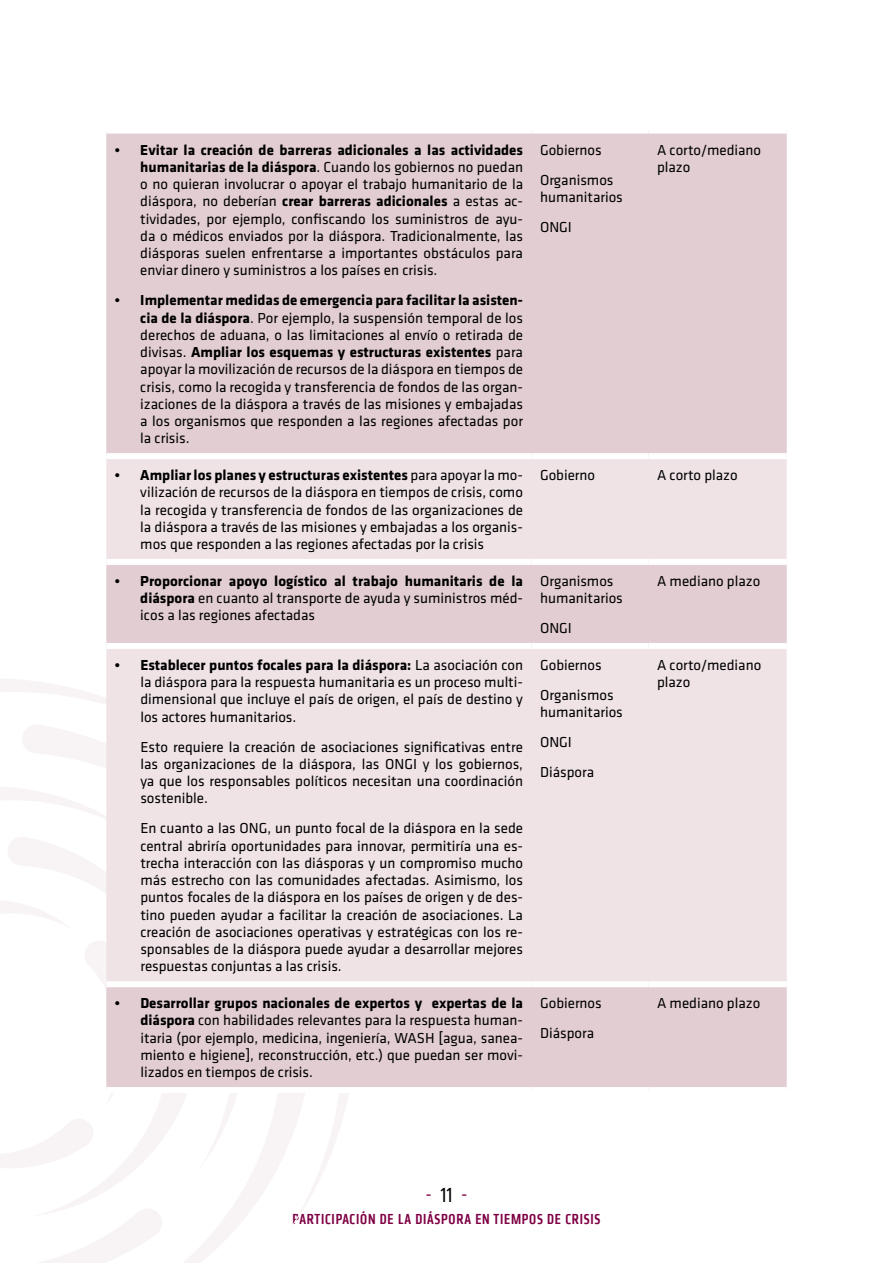
<style>
.page{position:relative;width:893px;height:1263px;background:#fff}
.page>*{position:absolute;margin:0;border:0;box-sizing:border-box;transform-origin:0 0}
.t1{font:condensed 21px "Klavika CH";color:#7e0044}
.t2{font:15px/17.2px "Klavika";color:#000;text-align:justify}
.t3{font:500 condensed 15px "Klavika CH";letter-spacing:.05em;color:#7e0044}
.s1{font-weight:700}
.s2{color:#000}
</style>
<div class="page">
<svg style="left:0;top:679px;width:106px;height:25px"></svg>
<svg style="left:310px;top:1093px;width:39px;height:104px"></svg>
<svg style="left:248px;top:1093px;width:62px;height:125px"></svg>
<svg style="left:22px;top:725px;width:84px;height:43px;fill:#f8f4f5"></svg>
<svg style="left:0;top:787px;width:248px;height:476px"></svg>
<div style="left:106px;top:134px;width:681px;height:953px;background:#e2cdd2"></div>
<svg style="left:106px;top:459px;width:681px;height:522px;background:#eddfe2"></svg>
<div style="left:106px;top:453px;width:425px;height:6px;background:#fff"></div>
<div style="left:531px;top:453px;width:117px;height:6px;background:#fff"></div>
<div style="left:648px;top:453px;width:139px;height:6px;background:#fff"></div>
<div style="left:106px;top:559px;width:425px;height:6px;background:#fff"></div>
<div style="left:531px;top:559px;width:117px;height:6px;background:#fff"></div>
<div style="left:648px;top:559px;width:139px;height:6px;background:#fff"></div>
<div style="left:106px;top:643px;width:425px;height:6px;background:#fff"></div>
<div style="left:531px;top:643px;width:117px;height:6px;background:#fff"></div>
<div style="left:648px;top:643px;width:139px;height:6px;background:#fff"></div>
<div style="left:106px;top:981px;width:425px;height:6px;background:#fff"></div>
<div style="left:531px;top:981px;width:117px;height:6px;background:#fff"></div>
<div style="left:648px;top:981px;width:139px;height:6px;background:#fff"></div>
<div style="left:106px;top:1087px;width:425px;height:6px;background:#fff"></div>
<p class="t2" style="left:140px;top:140px;width:384px;text-indent:-25px"><span class="s1">• Evitar la creación de barreras adicionales a las actividades humanitarias de la diáspora</span>. Cuando los gobiernos no puedan o no quieran involucrar o apoyar el trabajo humanitario de la diáspora, no deberían <span class="s1">crear barreras adicionales</span> a estas ac&shy;tividades, por ejemplo, confiscando los suministros de ayu&shy;da o médicos enviados por la diáspora. Tradicionalmente, las diásporas suelen enfrentarse a importantes obstáculos para enviar dinero y suministros a los países en crisis.</p>
<p class="t2" style="left:140px;top:291px;width:384px;text-indent:-26px"><span class="s1">• Implementar medidas de emergencia para facilitar la asisten&shy;cia de la diáspora</span>. Por ejemplo, la suspensión temporal de los derechos de aduana, o las limitaciones al envío o retirada de divisas. <span class="s1">Ampliar los esquemas y estructuras existentes</span> para apoyar la movilización de recursos de la diáspora en tiempos de crisis, como la recogida y transferencia de fondos de las organ&shy;izaciones de la diáspora a través de las misiones y embajadas a los organismos que responden a las regiones afectadas por la crisis.</p>
<p class="t2" style="left:540px;top:134px;width:75px;line-height:30px">Gobiernos<br>Organismos</p>
<p class="t2" style="left:540px;top:181px;width:84px;line-height:30px">humanitarios<br>ONGI</p>
<p class="t2" style="left:657px;top:140px;width:106px">A corto/mediano plazo</p>
<p class="t2" style="left:140px;top:466px;width:384px;text-indent:-26px"><span class="s1">• Ampliar los planes y estructuras existentes</span> para apoyar la mo&shy;vilización de recursos de la diáspora en tiempos de crisis, como la recogida y transferencia de fondos de las organizaciones de la diáspora a través de las misiones y embajadas a los organis&shy;mos que responden a las regiones afectadas por la crisis</p>
<p class="t2" style="left:540px;top:466px;width:57px">Gobierno</p>
<p class="t2" style="left:657px;top:466px;width:82px">A corto plazo</p>
<p class="t2" style="left:140px;top:572px;width:384px;text-indent:-26px"><span class="s1">• Proporcionar apoyo logístico al trabajo humanitaris de la diáspora</span> en cuanto al transporte de ayuda y suministros méd&shy;icos a las regiones afectadas</p>
<p class="t2" style="left:540px;top:572px;width:84px">Organismos humanitarios</p>
<p class="t2" style="left:540px;top:619px;width:33px">ONGI</p>
<p class="t2" style="left:657px;top:572px;width:105px">A mediano plazo</p>
<p class="t2" style="left:140px;top:656px;width:384px;text-indent:-26px"><span class="s1">• Establecer puntos focales para la diáspora:</span> La asociación con la diáspora para la respuesta humanitaria es un proceso multi&shy;dimensional que incluye el país de origen, el país de destino y los actores humanitarios.</p>
<p class="t2" style="left:140px;top:738px;width:384px">Esto requiere la creación de asociaciones significativas entre las organizaciones de la diáspora, las ONGI y los gobiernos, ya que los responsables políticos necesitan una coordinación sostenible.</p>
<p class="t2" style="left:140px;top:819px;width:384px">En cuanto a las ONG, un punto focal de la diáspora en la sede central abriría oportunidades para innovar, permitiría una es&shy;trecha interacción con las diásporas y un compromiso mucho más estrecho con las comunidades afectadas. Asimismo, los puntos focales de la diáspora en los países de origen y de des&shy;tino pueden ayudar a facilitar la creación de asociaciones. La creación de asociaciones operativas y estratégicas con los re&shy;sponsables de la diáspora puede ayudar a desarrollar mejores respuestas conjuntas a las crisis.</p>
<p class="t2" style="left:540px;top:649px;width:75px;line-height:30px">Gobiernos<br>Organismos</p>
<p class="t2" style="left:540px;top:697px;width:84px;line-height:30px;text-align:left">humanitarios<br>ONGI<br>Diáspora</p>
<p class="t2" style="left:657px;top:656px;width:106px">A corto/mediano plazo</p>
<p class="t2" style="left:140px;top:994px;width:384px;text-indent:-26px"><span class="s1">• Desarrollar grupos nacionales de expertos y expertas de la diáspora</span> con habilidades relevantes para la respuesta human&shy;itaria (por ejemplo, medicina, ingeniería, WASH [agua, sanea&shy;miento e higiene], reconstrucción, etc.) que puedan ser movi&shy;lizados en tiempos de crisis.</p>
<p class="t2" style="left:540px;top:988px;width:63px;line-height:30px">Gobiernos<br>Diáspora</p>
<p class="t2" style="left:657px;top:994px;width:105px">A mediano plazo</p>
<h1 class="t1" style="left:425px;top:1182px;width:43px">- <span class="s2">11</span> -</h1>
<p class="t3" style="left:293px;top:1210px;width:309px">PARTICIPACIÓN DE LA DIÁSPORA EN TIEMPOS DE CRISIS</p>
</div>
